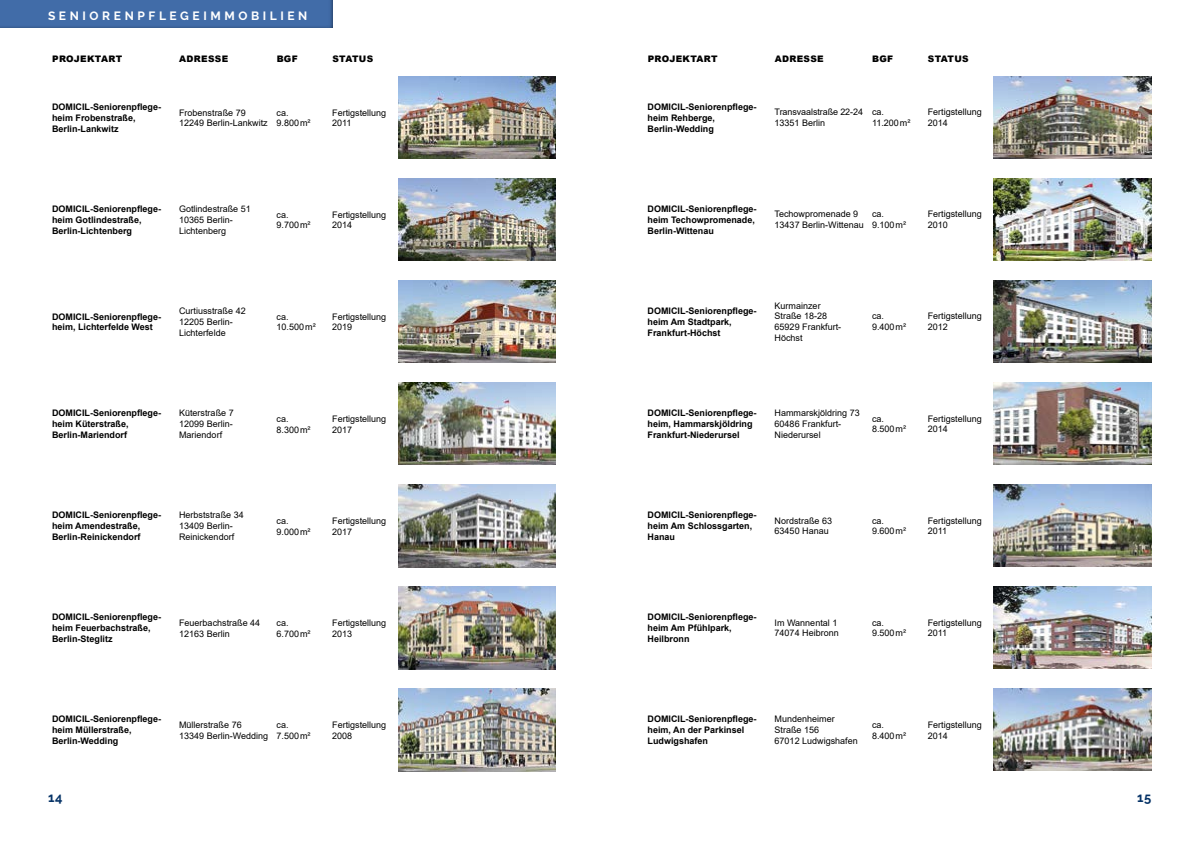
<style>
.page{position:relative;width:1191px;height:842px;background:#fff}
.page>*{position:absolute;margin:0;border:0;box-sizing:border-box;transform-origin:0 0}
.t1{font:700 13px "Raleway";color:#053266}
.t2{font:700 12px "Raleway";letter-spacing:.3em;color:#fff}
.t3{font:9px/10.8px "Arial";color:#000}
.t4{font:700 9px/10.8px "Arial";color:#000}
.t5{font:900 9px "Arial";letter-spacing:.035em;color:#000}
</style>
<div class="page">
<div style="left:0;top:0;width:343px;height:29px;background:#000;opacity:.75"></div>
<img style="left:398px;top:77px;width:158px;height:82px">
<img style="left:398px;top:179px;width:158px;height:82px">
<img style="left:398px;top:281px;width:158px;height:82px">
<img style="left:398px;top:383px;width:158px;height:82px">
<img style="left:398px;top:485px;width:158px;height:82px">
<img style="left:398px;top:587px;width:158px;height:82px">
<img style="left:398px;top:689px;width:158px;height:82px">
<img style="left:994px;top:76px;width:157px;height:83px">
<img style="left:994px;top:178px;width:157px;height:83px">
<img style="left:994px;top:280px;width:157px;height:83px">
<img style="left:994px;top:383px;width:157px;height:82px">
<img style="left:994px;top:485px;width:157px;height:82px">
<img style="left:994px;top:587px;width:157px;height:82px">
<img style="left:994px;top:689px;width:157px;height:82px">
<h2 class="t2" style="left:48px;top:9px;width:261px">SENIORENPFLEGEIMMOBILIEN</h2>
<p class="t5" style="left:52px;top:53px;width:71px">PROJEKTART</p>
<p class="t5" style="left:179px;top:53px;width:50px">ADRESSE</p>
<p class="t5" style="left:277px;top:53px;width:23px">BGF</p>
<p class="t5" style="left:332px;top:53px;width:42px">STATUS</p>
<p class="t5" style="left:647px;top:53px;width:71px">PROJEKTART</p>
<p class="t5" style="left:774px;top:53px;width:50px">ADRESSE</p>
<p class="t5" style="left:872px;top:53px;width:23px">BGF</p>
<p class="t5" style="left:928px;top:53px;width:42px">STATUS</p>
<p class="t4" style="left:52px;top:102px;width:111px">DOMICIL-Seniorenpflege&shy;heim Frobenstraße,<br>Berlin-Lankwitz</p>
<p class="t3" style="left:179px;top:107px;width:90px">Frobenstraße 79<br>12249 Berlin-Lankwitz</p>
<p class="t3" style="left:276px;top:107px;width:36px">ca.<br>9.800m²</p>
<p class="t3" style="left:332px;top:107px;width:56px">Fertigstellung<br>2011</p>
<p class="t4" style="left:647px;top:102px;width:111px">DOMICIL-Seniorenpflege&shy;heim Rehberge,<br>Berlin-Wedding</p>
<p class="t3" style="left:774px;top:107px;width:90px">Transvaalstraße 22-24<br>13351 Berlin</p>
<p class="t3" style="left:872px;top:107px;width:40px">ca.<br>11.200m²</p>
<p class="t3" style="left:927px;top:107px;width:56px">Fertigstellung<br>2014</p>
<p class="t4" style="left:52px;top:204px;width:111px">DOMICIL-Seniorenpflege&shy;heim Gotlindestraße,<br>Berlin-Lichtenberg</p>
<p class="t3" style="left:179px;top:204px;width:73px">Gotlindestraße 51<br>10365 Berlin-<br>Lichtenberg</p>
<p class="t3" style="left:276px;top:209px;width:36px">ca.<br>9.700m²</p>
<p class="t3" style="left:332px;top:209px;width:56px">Fertigstellung<br>2014</p>
<p class="t4" style="left:647px;top:204px;width:111px">DOMICIL-Seniorenpflege&shy;heim Techowpromenade,<br>Berlin-Wittenau</p>
<p class="t3" style="left:774px;top:209px;width:91px">Techowpromenade 9<br>13437 Berlin-Wittenau</p>
<p class="t3" style="left:872px;top:209px;width:36px">ca.<br>9.100m²</p>
<p class="t3" style="left:927px;top:209px;width:56px">Fertigstellung<br>2010</p>
<p class="t4" style="left:52px;top:311px;width:110px">DOMICIL-Seniorenpflege&shy;heim, Lichterfelde West</p>
<p class="t3" style="left:179px;top:306px;width:68px">Curtiusstraße 42<br>12205 Berlin-<br>Lichterfelde</p>
<p class="t3" style="left:276px;top:311px;width:41px">ca.<br>10.500m²</p>
<p class="t3" style="left:332px;top:311px;width:56px">Fertigstellung<br>2019</p>
<p class="t4" style="left:647px;top:306px;width:111px">DOMICIL-Seniorenpflege&shy;heim Am Stadtpark,<br>Frankfurt-Höchst</p>
<p class="t3" style="left:774px;top:300px;width:68px">Kurmainzer<br>Straße 18-28<br>65929 Frankfurt-<br>Höchst</p>
<p class="t3" style="left:872px;top:311px;width:36px">ca.<br>9.400m²</p>
<p class="t3" style="left:927px;top:311px;width:56px">Fertigstellung<br>2012</p>
<p class="t4" style="left:52px;top:408px;width:111px">DOMICIL-Seniorenpflege&shy;heim Küterstraße,<br>Berlin-Mariendorf</p>
<p class="t3" style="left:179px;top:408px;width:56px;text-align:justify">Küterstraße 7<br>12099 Berlin-Mariendorf</p>
<p class="t3" style="left:276px;top:413px;width:36px">ca.<br>8.300m²</p>
<p class="t3" style="left:332px;top:413px;width:56px">Fertigstellung<br>2017</p>
<p class="t4" style="left:647px;top:408px;width:111px">DOMICIL-Seniorenpflege&shy;heim, Hammarskjöldring<br>Frankfurt-Niederursel</p>
<p class="t3" style="left:774px;top:407px;width:87px">Hammarskjöldring 73<br>60486 Frankfurt-<br>Niederursel</p>
<p class="t3" style="left:872px;top:413px;width:36px">ca.<br>8.500m²</p>
<p class="t3" style="left:927px;top:413px;width:56px">Fertigstellung<br>2014</p>
<p class="t4" style="left:52px;top:510px;width:111px">DOMICIL-Seniorenpflege&shy;heim Amendestraße,<br>Berlin-Reinickendorf</p>
<p class="t3" style="left:179px;top:510px;width:66px">Herbststraße 34<br>13409 Berlin-<br>Reinickendorf</p>
<p class="t3" style="left:276px;top:515px;width:36px">ca.<br>9.000m²</p>
<p class="t3" style="left:332px;top:515px;width:56px">Fertigstellung<br>2017</p>
<p class="t4" style="left:647px;top:510px;width:111px">DOMICIL-Seniorenpflege&shy;heim Am Schlossgarten,<br>Hanau</p>
<p class="t3" style="left:774px;top:515px;width:59px">Nordstraße 63<br>63450 Hanau</p>
<p class="t3" style="left:872px;top:515px;width:36px">ca.<br>9.600m²</p>
<p class="t3" style="left:927px;top:515px;width:56px">Fertigstellung<br>2011</p>
<p class="t4" style="left:52px;top:612px;width:111px">DOMICIL-Seniorenpflege&shy;heim Feuerbachstraße,<br>Berlin-Steglitz</p>
<p class="t3" style="left:179px;top:617px;width:83px">Feuerbachstraße 44<br>12163 Berlin</p>
<p class="t3" style="left:276px;top:617px;width:36px">ca.<br>6.700m²</p>
<p class="t3" style="left:332px;top:617px;width:56px">Fertigstellung<br>2013</p>
<p class="t4" style="left:647px;top:612px;width:111px">DOMICIL-Seniorenpflege&shy;heim Am Pfühlpark,<br>Heilbronn</p>
<p class="t3" style="left:774px;top:617px;width:66px">Im Wannental 1<br>74074 Heibronn</p>
<p class="t3" style="left:872px;top:617px;width:36px">ca.<br>9.500m²</p>
<p class="t3" style="left:927px;top:617px;width:56px">Fertigstellung<br>2011</p>
<p class="t4" style="left:52px;top:714px;width:111px">DOMICIL-Seniorenpflege&shy;heim Müllerstraße,<br>Berlin-Wedding</p>
<p class="t3" style="left:179px;top:719px;width:90px">Müllerstraße 76<br>13349 Berlin-Wedding</p>
<p class="t3" style="left:276px;top:719px;width:36px">ca.<br>7.500m²</p>
<p class="t3" style="left:332px;top:719px;width:56px">Fertigstellung<br>2008</p>
<p class="t4" style="left:647px;top:714px;width:111px">DOMICIL-Seniorenpflege&shy;heim, An der Parkinsel<br>Ludwigshafen</p>
<p class="t3" style="left:774px;top:714px;width:85px">Mundenheimer<br>Straße 156<br>67012 Ludwigshafen</p>
<p class="t3" style="left:872px;top:719px;width:36px">ca.<br>8.400m²</p>
<p class="t3" style="left:927px;top:719px;width:56px">Fertigstellung<br>2014</p>
<h1 class="t1" style="left:48px;top:790px;width:16px">14</h1>
<h1 class="t1" style="left:1137px;top:790px;width:16px">15</h1>
</div>
